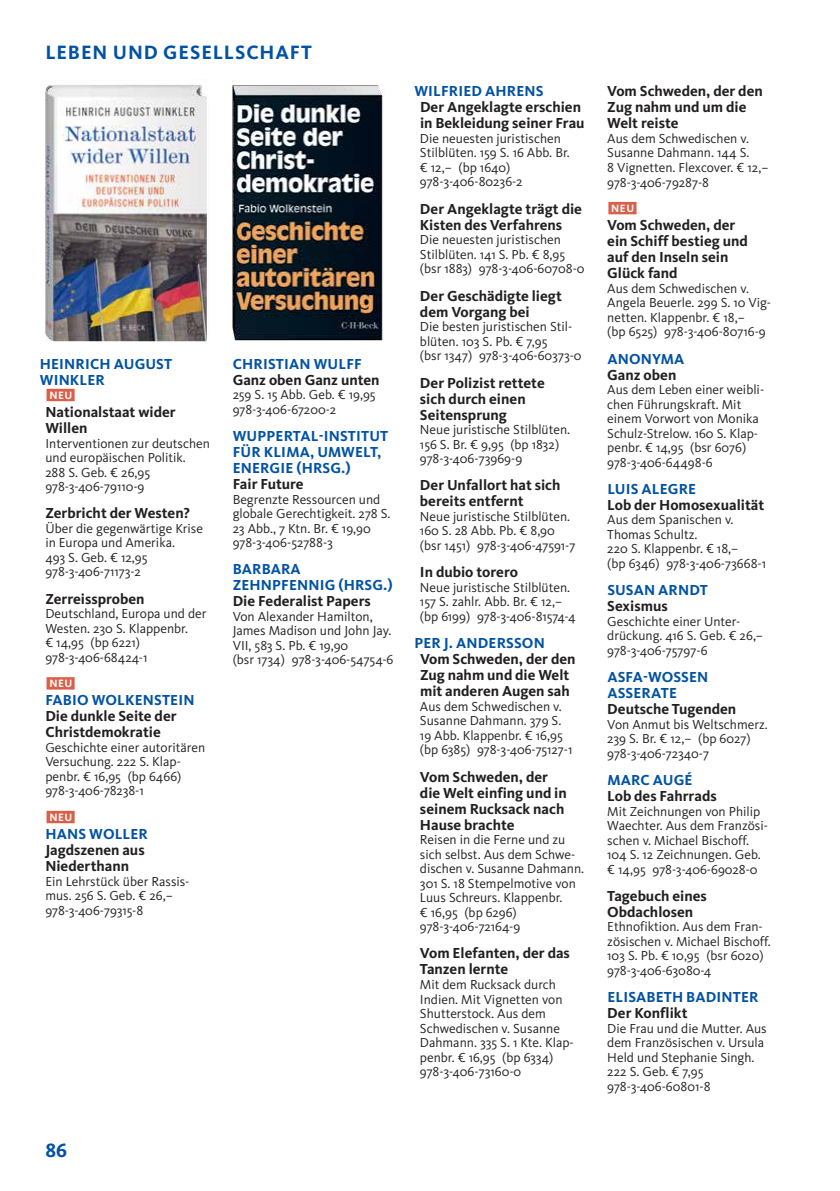
<style>
.page{position:relative;width:840px;height:1191px;background:#fff}
.page>*{position:absolute;margin:0;border:0;box-sizing:border-box;transform-origin:0 0}
.t1{font:700 20px "Kievit Pro";color:#0052a4}
.t2{font:700 15px/16px "Kievit Pro";color:#231f20}
.t3{font:700 15px/16px "Kievit Pro";letter-spacing:.01em;color:#0052a4}
.t4{font:13.6px/14.4px "Kievit Pro";color:#231f20}
.t5{font:700 11px "Kievit Pro";letter-spacing:.05em;color:#fff}
</style>
<div class="page">
<div style="left:608px;top:202px;width:28px;height:12px;background:#db5f48"></div>
<div style="left:46px;top:389px;width:29px;height:12px;background:#db5f48"></div>
<div style="left:46px;top:677px;width:29px;height:12px;background:#db5f48"></div>
<div style="left:46px;top:811px;width:29px;height:12px;background:#db5f48"></div>
<img style="left:45px;top:85px;width:165px;height:257px">
<img style="left:232px;top:85px;width:151px;height:256px">
<h1 class="t1" style="left:45px;top:40px;width:24px">Leben</h1>
<h1 class="t1" style="left:113px;top:40px;width:16px">und</h1>
<h1 class="t1" style="left:163px;top:40px;width:29px">Gesellschaft</h1>
<p class="t3" style="left:40px;top:355px;width:134px">HEINRICH AUGUST<br>WINKLER</p>
<p class="t5" style="left:49px;top:388px;width:24px">NEU</p>
<p class="t2" style="left:45px;top:404px;width:132px">Nationalstaat wider<br>Willen</p>
<p class="t4" style="left:45px;top:435px;width:166px">Interventionen zur deutschen und europäischen Politik.<br>288 S. Geb. € 26,95<br>978-3-406-79110-9</p>
<p class="t2" style="left:45px;top:505px;width:146px">Zerbricht der Westen?</p>
<p class="t4" style="left:45px;top:521px;width:159px">Über die gegenwärtige Krise in Europa und Amerika.<br>493 S. Geb. € 12,95<br>978-3-406-71173-2</p>
<p class="t2" style="left:45px;top:590px;width:101px">Zerreissproben</p>
<p class="t4" style="left:45px;top:606px;width:162px">Deutschland, Europa und der<br>Westen. 230 S. Klappenbr.<br>€ 14,95 (bp 6221)<br>978-3-406-68424-1</p>
<p class="t5" style="left:49px;top:677px;width:24px">NEU</p>
<p class="t3" style="left:45px;top:692px;width:150px">FABIO WOLKENSTEIN</p>
<p class="t2" style="left:45px;top:708px;width:133px">Die dunkle Seite der<br>Christdemokratie</p>
<p class="t4" style="left:45px;top:740px;width:161px">Geschichte einer autoritären<br>Versuchung. 222 S. Klap&shy;penbr. € 16,95 (bp 6466)<br>978-3-406-78238-1</p>
<p class="t5" style="left:49px;top:810px;width:24px">NEU</p>
<p class="t3" style="left:45px;top:826px;width:104px">HANS WOLLER</p>
<p class="t2" style="left:45px;top:842px;width:101px">Jagdszenen aus<br>Niederthann</p>
<p class="t4" style="left:45px;top:873px;width:145px">Ein Lehrstück über Rassis&shy;mus. 256 S. Geb. € 26,–<br>978-3-406-79315-8</p>
<p class="t3" style="left:233px;top:355px;width:130px">CHRISTIAN WULFF</p>
<p class="t2" style="left:232px;top:371px;width:148px">Ganz oben Ganz unten</p>
<p class="t4" style="left:232px;top:387px;width:144px">259 S. 15 Abb. Geb. € 19,95<br>978-3-406-67200-2</p>
<p class="t3" style="left:233px;top:428px;width:157px">WUPPERTAL-INSTITUT<br>FÜR KLIMA, UMWELT,<br>ENERGIE (HRSG.)</p>
<p class="t2" style="left:232px;top:476px;width:72px">Fair Future</p>
<p class="t4" style="left:232px;top:492px;width:159px">Begrenzte Ressourcen und globale Gerechtigkeit. 278 S.<br>23 Abb., 7 Ktn. Br. € 19,90<br>978-3-406-52788-3</p>
<p class="t3" style="left:233px;top:561px;width:161px">BARBARA<br>ZEHNPFENNIG (HRSG.)</p>
<p class="t2" style="left:232px;top:593px;width:140px">Die Federalist Papers</p>
<p class="t4" style="left:232px;top:609px;width:162px">Von Alexander Hamilton,<br>James Madison und John Jay.<br>VII, 583 S. Pb. € 19,90<br>(bsr 1734) 978-3-406-54754-6</p>
<p class="t3" style="left:414px;top:83px;width:130px">WILFRIED AHRENS</p>
<p class="t2" style="left:420px;top:99px;width:166px">Der Angeklagte erschien in Bekleidung seiner Frau</p>
<p class="t4" style="left:420px;top:131px;width:151px">Die neuesten juristischen<br>Stilblüten. 159 S. 16 Abb. Br. € 12,– (bp 1640)<br>978-3-406-80236-2</p>
<p class="t2" style="left:420px;top:201px;width:163px">Der Angeklagte trägt die<br>Kisten des Verfahrens</p>
<p class="t4" style="left:420px;top:232px;width:166px">Die neuesten juristischen<br>Stilblüten. 141 S. Pb. € 8,95 (bsr 1883) 978-3-406-60708-0</p>
<p class="t2" style="left:420px;top:287px;width:143px">Der Geschädigte liegt dem Vorgang bei</p>
<p class="t4" style="left:420px;top:319px;width:163px">Die besten juristischen Stil&shy;blüten. 103 S. Pb. € 7,95<br>(bsr 1347) 978-3-406-60373-0</p>
<p class="t2" style="left:420px;top:374px;width:126px">Der Polizist rettete sich durch einen<br>Seitensprung</p>
<p class="t4" style="left:420px;top:422px;width:151px">Neue juristische Stilblüten.<br>156 S. Br. € 9,95 (bp 1832)<br>978-3-406-73969-9</p>
<p class="t2" style="left:420px;top:477px;width:142px">Der Unfallort hat sich bereits entfernt</p>
<p class="t4" style="left:420px;top:509px;width:157px">Neue juristische Stilblüten.<br>160 S. 28 Abb. Pb. € 8,90 (bsr 1451) 978-3-406-47591-7</p>
<p class="t2" style="left:420px;top:564px;width:99px">In dubio torero</p>
<p class="t4" style="left:420px;top:580px;width:157px">Neue juristische Stilblüten.<br>157 S. zahlr. Abb. Br. € 12,– (bp 6199) 978-3-406-81574-4</p>
<p class="t3" style="left:414px;top:635px;width:132px">PER J. ANDERSSON</p>
<p class="t2" style="left:420px;top:651px;width:157px">Vom Schweden, der den<br>Zug nahm und die Welt mit anderen Augen sah</p>
<p class="t4" style="left:420px;top:699px;width:154px">Aus dem Schwedischen v.<br>Susanne Dahmann. 379 S.<br>19 Abb. Klappenbr. € 16,95 (bp 6385) 978-3-406-75127-1</p>
<p class="t2" style="left:420px;top:768px;width:148px">Vom Schweden, der die Welt einfing und in seinem Rucksack nach<br>Hause brachte</p>
<p class="t4" style="left:420px;top:832px;width:166px">Reisen in die Ferne und zu sich selbst. Aus dem Schwe&shy;dischen v. Susanne Dahmann.<br>301 S. 18 Stempelmotive von<br>Luus Schreurs. Klappenbr.<br>€ 16,95 (bp 6296)<br>978-3-406-72164-9</p>
<p class="t2" style="left:420px;top:945px;width:151px">Vom Elefanten, der das<br>Tanzen lernte</p>
<p class="t4" style="left:420px;top:977px;width:155px">Mit dem Rucksack durch<br>Indien. Mit Vignetten von<br>Shutterstock. Aus dem<br>Schwedischen v. Susanne<br>Dahmann. 335 S. 1 Kte. Klap&shy;penbr. € 16,95 (bp 6334)<br>978-3-406-73160-0</p>
<h1 class="t1" style="left:45px;top:1138px;width:23px">86</h1>
<p class="t2" style="left:607px;top:83px;width:157px">Vom Schweden, der den<br>Zug nahm und um die<br>Welt reiste</p>
<p class="t4" style="left:607px;top:131px;width:162px">Aus dem Schwedischen v.<br>Susanne Dahmann. 144 S.<br>8 Vignetten. Flexcover. € 12,–<br>978-3-406-79287-8</p>
<p class="t5" style="left:611px;top:201px;width:24px">NEU</p>
<p class="t2" style="left:607px;top:217px;width:142px">Vom Schweden, der ein Schiff bestieg und auf den Inseln sein<br>Glück fand</p>
<p class="t4" style="left:607px;top:281px;width:165px">Aus dem Schwedischen v.<br>Angela Beuerle. 299 S. 10 Vig&shy;netten. Klappenbr. € 18,–<br>(bp 6525) 978-3-406-80716-9</p>
<p class="t3" style="left:607px;top:350px;width:78px">ANONYMA</p>
<p class="t2" style="left:607px;top:366px;width:71px">Ganz oben</p>
<p class="t4" style="left:607px;top:382px;width:158px">Aus dem Leben einer weibli&shy;chen Führungskraft. Mit einem Vorwort von Monika<br>Schulz-Strelow. 160 S. Klap&shy;penbr. € 14,95 (bsr 6076)<br>978-3-406-64498-6</p>
<p class="t3" style="left:607px;top:481px;width:90px">LUIS ALEGRE</p>
<p class="t2" style="left:607px;top:497px;width:158px">Lob der Homosexualität</p>
<p class="t4" style="left:607px;top:512px;width:160px">Aus dem Spanischen v.<br>Thomas Schultz.<br>220 S. Klappenbr. € 18,–<br>(bp 6346) 978-3-406-73668-1</p>
<p class="t3" style="left:607px;top:582px;width:102px">SUSAN ARNDT</p>
<p class="t2" style="left:607px;top:598px;width:62px">Sexismus</p>
<p class="t4" style="left:607px;top:614px;width:157px">Geschichte einer Unter&shy;drückung. 416 S. Geb. € 26,–<br>978-3-406-75797-6</p>
<p class="t3" style="left:607px;top:669px;width:102px">ASFA-WOSSEN<br>ASSERATE</p>
<p class="t2" style="left:607px;top:701px;width:130px">Deutsche Tugenden</p>
<p class="t4" style="left:607px;top:717px;width:162px">Von Anmut bis Weltschmerz.<br>239 S. Br. € 12,– (bp 6027)<br>978-3-406-72340-7</p>
<p class="t3" style="left:607px;top:772px;width:87px">MARC AUGÉ</p>
<p class="t2" style="left:607px;top:788px;width:111px">Lob des Fahrrads</p>
<p class="t4" style="left:607px;top:803px;width:162px">Mit Zeichnungen von Philip<br>Waechter. Aus dem Französi&shy;schen v. Michael Bischoff.<br>104 S. 12 Zeichnungen. Geb. € 14,95 978-3-406-69028-0</p>
<p class="t2" style="left:607px;top:887px;width:101px">Tagebuch eines<br>Obdachlosen</p>
<p class="t4" style="left:607px;top:919px;width:165px">Ethnofiktion. Aus dem Fran&shy;zösischen v. Michael Bischoff.<br>103 S. Pb. € 10,95 (bsr 6020)<br>978-3-406-63080-4</p>
<p class="t3" style="left:607px;top:989px;width:152px">ELISABETH BADINTER</p>
<p class="t2" style="left:607px;top:1005px;width:82px">Der Konflikt</p>
<p class="t4" style="left:607px;top:1021px;width:161px">Die Frau und die Mutter. Aus dem Französischen v. Ursula<br>Held und Stephanie Singh.<br>222 S. Geb. € 7,95<br>978-3-406-60801-8</p>
</div>
